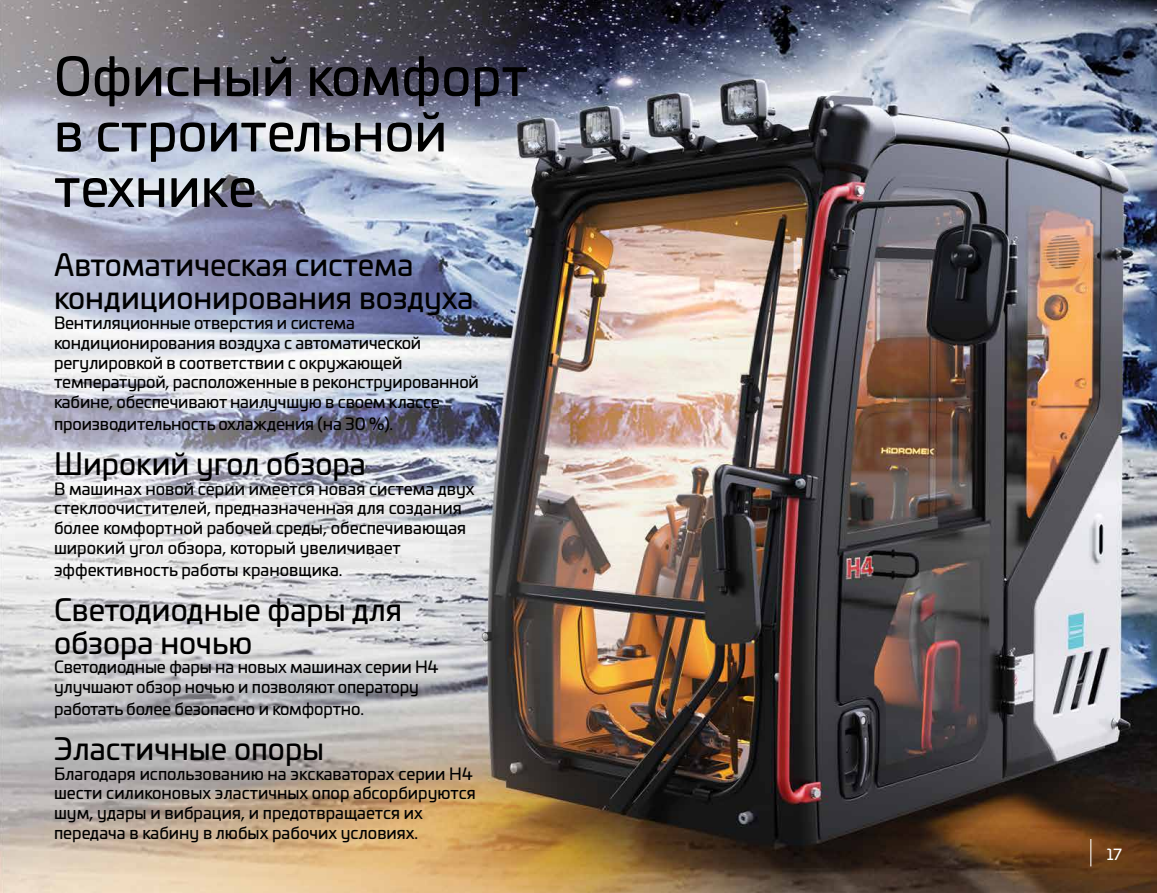
<style>
.page{position:relative;width:1157px;height:893px;background:#fff}
.page>*{position:absolute;margin:0;border:0;box-sizing:border-box;transform-origin:0 0}
.t1{font:52.5px/55.5px "Univia Pro";color:#000}
.t2{font:30px/33px "Univia Pro";color:#000}
.t3{font:16.5px/19.8px "Univia Pro";letter-spacing:-.01em;color:#000}
.t4{font:15px "Univia Pro";color:#fff}
</style>
<div class="page">
<img style="left:0;top:0;width:1157px;height:893px">
<svg style="left:1090px;top:839px;width:1px;height:27px"></svg>
<h1 class="t1" style="left:54px;top:46px;width:475px">Офисный комфорт в строительной технике</h1>
<h2 class="t2" style="left:54px;top:247px;width:421px">Автоматическая система кондиционирования воздуха</h2>
<p class="t3" style="left:54px;top:312px;width:426px">Вентиляционные отверстия и система кондиционирования воздуха с автоматической регулировкой в соответствии с окружающей температурой, расположенные в реконструированной кабине, обеспечивают наилучшую в своем классе</p>
<p class="t3" style="left:54px;top:413px;width:341px">производительность охлаждения (на 30 %).</p>
<h2 class="t2" style="left:54px;top:445px;width:313px">Широкий угол обзора</h2>
<p class="t3" style="left:54px;top:478px;width:422px">В машинах новой серии имеется новая система двух стеклоочистителей, предназначенная для создания более комфортной рабочей среды, обеспечивающая широкий угол обзора, который увеличивает</p>
<p class="t3" style="left:54px;top:559px;width:290px">эффективность работы крановщика.</p>
<h2 class="t2" style="left:54px;top:591px;width:350px">Светодиодные фары для обзора ночью</h2>
<p class="t3" style="left:54px;top:656px;width:386px">Светодиодные фары на новых машинах серии H4 улучшают обзор ночью и позволяют оператору</p>
<p class="t3" style="left:54px;top:698px;width:311px">работать более безопасно и комфортно.</p>
<h2 class="t2" style="left:54px;top:730px;width:272px">Эластичные опоры</h2>
<p class="t3" style="left:54px;top:763px;width:423px">Благодаря использованию на экскаваторах серии H4 шести силиконовых эластичных опор абсорбируются шум, удары и вибрация, и предотвращается их передача в кабину в любых рабочих условиях.</p>
<p class="t4" style="left:1106px;top:843px;width:17px">17</p>
</div>
